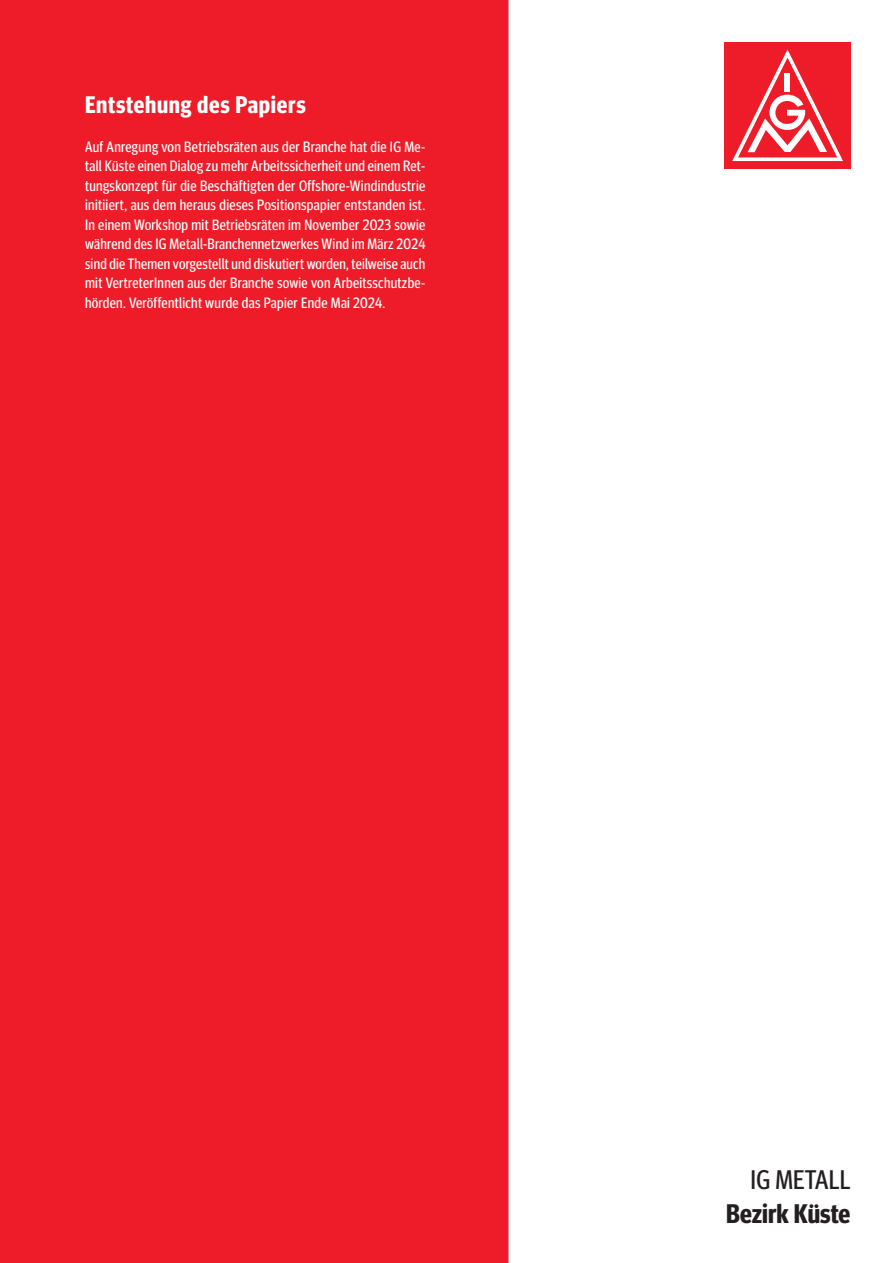
<style>
.page{position:relative;width:893px;height:1263px;background:#fff}
.page>*{position:absolute;margin:0;border:0;box-sizing:border-box;transform-origin:0 0}
.t1{font:700 condensed 26.85px "Meta Headline Pro";color:#231f20}
.t2{font:condensed 26.85px "Meta Headline Pro";letter-spacing:.01em;color:#231f20}
.t3{font:700 condensed 24px "Meta Headline Pro";letter-spacing:.03em;color:#fff}
.t4{font:condensed 15px/19.5px "Meta Headline Pro";letter-spacing:.02em;color:#fff;text-align:justify}
</style>
<div class="page">
<div style="left:0;top:0;width:508px;height:1263px;background:#ee1c28"></div>
<div style="left:724px;top:43px;width:126px;height:126px;background:#ee1c28"></div>
<svg style="left:732px;top:49px;width:111px;height:112px"></svg>
<h2 class="t3" style="left:85px;top:86px;width:222px">Entstehung des Papiers</h2>
<p class="t4" style="left:85px;top:136px;width:342px">Auf Anregung von Betriebsräten aus der Branche hat die IG Me&shy;tall Küste einen Dialog zu mehr Arbeitssicherheit und einem Ret&shy;tungskonzept für die Beschäftigten der Offshore-Windindustrie initiiert, aus dem heraus dieses Positionspapier entstanden ist.<br>In einem Workshop mit Betriebsräten im November 2023 sowie während des IG Metall-Branchennetzwerkes Wind im März 2024 sind die Themen vorgestellt und diskutiert worden, teilweise auch mit VertreterInnen aus der Branche sowie von Arbeitsschutzbe&shy;hörden. Veröffentlicht wurde das Papier Ende Mai 2024.</p>
<h1 class="t2" style="left:750px;top:1159px;width:101px">IG METALL</h1>
<h1 class="t1" style="left:726px;top:1193px;width:126px">Bezirk Küste</h1>
</div>
